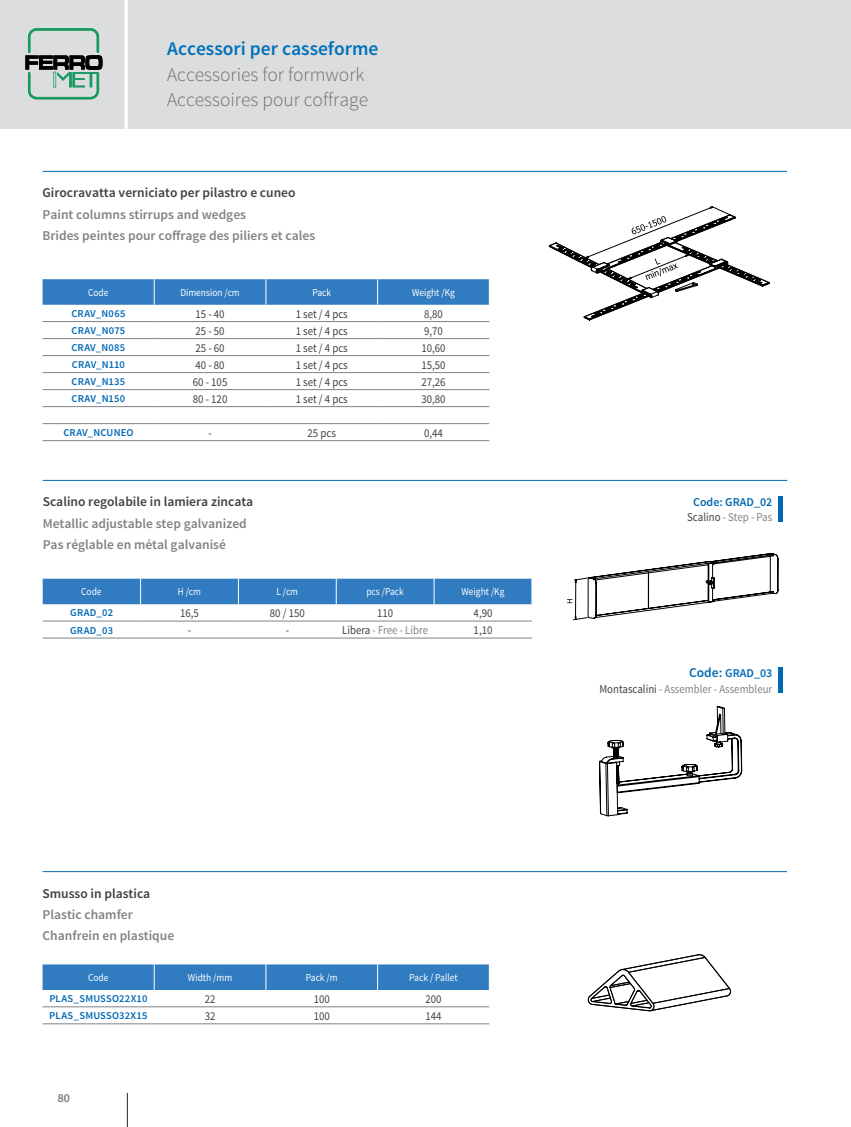
<style>
.page{position:relative;width:851px;height:1127px;background:#fff}
.page>*{position:absolute;margin:0;border:0;box-sizing:border-box;transform-origin:0 0}
.t1{font:300 19.5px/25.5px "Source Sans Pro";color:#6d6e71}
.t2{font:600 19.5px "Source Sans Pro";color:#0071ba}
.t3{font:600 13.5px/21.3px "Source Sans Pro";color:#808285}
.t4{font:600 13.5px "Source Sans Pro";color:#414042}
.t5{font:12px "Source Sans Pro";color:#414042;scale:.9 1}
.t6{font:12px/15.1px "Source Sans Pro";color:#808285;text-align:right;scale:.9 1}
.t7{font:600 12px/15.1px "Source Sans Pro";color:#0069b5;text-align:center}
.t8{font:12px "Source Sans Pro";color:#808285}
.t9{font:600 10.5px "Source Sans Pro";letter-spacing:.02em;color:#0069b5}
.t10{font:10.5px "Source Sans Pro";color:#fff;scale:.9 1}
.s1{color:#414042}
.s2{font-weight:400;color:#414042}
.s3{font-weight:400;color:#808285}
.s4{font-weight:600;font-size:13.5px;color:#0069b5}
.s5{font-weight:600;color:#0069b5}
</style>
<div class="page">
<div style="left:0;top:0;width:850px;height:128px;background:#dcddde"></div>
<hr style="left:127px;top:1093px;width:1px;height:34px;background:#414042">
<hr style="left:125px;top:0;width:3px;height:147px;background:#fff">
<svg style="left:25px;top:28px;width:77px;height:72px"></svg>
<hr style="left:43px;top:480px;width:744px;height:1px;background:#0069b5">
<svg style="left:567px;top:553px;width:211px;height:68px"></svg>
<svg style="left:599px;top:706px;width:144px;height:110px"></svg>
<hr style="left:434px;top:621px;width:98px;height:1px;background:#808285">
<hr style="left:434px;top:638px;width:98px;height:1px;background:#808285">
<hr style="left:43px;top:638px;width:97px;height:1px;background:#808285">
<div style="left:43px;top:579px;width:489px;height:25px;background:#317bc0"></div>
<hr style="left:140px;top:621px;width:98px;height:1px;background:#808285">
<hr style="left:238px;top:621px;width:98px;height:1px;background:#808285">
<hr style="left:336px;top:621px;width:98px;height:1px;background:#808285">
<hr style="left:140px;top:638px;width:98px;height:1px;background:#808285">
<hr style="left:238px;top:638px;width:98px;height:1px;background:#808285">
<hr style="left:336px;top:638px;width:98px;height:1px;background:#808285">
<hr style="left:43px;top:621px;width:97px;height:1px;background:#808285">
<hr style="left:778px;top:496px;width:4px;height:26px;background:#0069b5">
<hr style="left:778px;top:667px;width:4px;height:26px;background:#0069b5">
<hr style="left:43px;top:171px;width:743px;height:1px;background:#0069b5">
<svg style="left:548px;top:206px;width:222px;height:115px"></svg>
<hr style="left:377px;top:321px;width:112px;height:1px;background:#808285">
<hr style="left:377px;top:338px;width:112px;height:1px;background:#808285">
<hr style="left:377px;top:355px;width:112px;height:1px;background:#808285">
<hr style="left:377px;top:372px;width:112px;height:1px;background:#808285">
<hr style="left:377px;top:389px;width:112px;height:1px;background:#808285">
<hr style="left:377px;top:406px;width:112px;height:1px;background:#808285">
<hr style="left:377px;top:423px;width:112px;height:1px;background:#808285">
<hr style="left:377px;top:440px;width:112px;height:1px;background:#808285">
<hr style="left:43px;top:321px;width:111px;height:1px;background:#808285">
<hr style="left:43px;top:338px;width:111px;height:1px;background:#808285">
<hr style="left:43px;top:355px;width:111px;height:1px;background:#808285">
<hr style="left:43px;top:372px;width:111px;height:1px;background:#808285">
<hr style="left:43px;top:389px;width:111px;height:1px;background:#808285">
<hr style="left:43px;top:406px;width:111px;height:1px;background:#808285">
<hr style="left:43px;top:423px;width:111px;height:1px;background:#808285">
<hr style="left:43px;top:440px;width:111px;height:1px;background:#808285">
<svg style="left:43px;top:279px;width:447px;height:26px;background:#367ec1"></svg>
<hr style="left:154px;top:321px;width:112px;height:1px;background:#808285">
<hr style="left:266px;top:321px;width:111px;height:1px;background:#808285">
<hr style="left:154px;top:338px;width:112px;height:1px;background:#808285">
<hr style="left:266px;top:338px;width:111px;height:1px;background:#808285">
<hr style="left:154px;top:355px;width:112px;height:1px;background:#808285">
<hr style="left:266px;top:355px;width:111px;height:1px;background:#808285">
<hr style="left:154px;top:372px;width:112px;height:1px;background:#808285">
<hr style="left:266px;top:372px;width:111px;height:1px;background:#808285">
<hr style="left:154px;top:389px;width:112px;height:1px;background:#808285">
<hr style="left:266px;top:389px;width:111px;height:1px;background:#808285">
<hr style="left:154px;top:406px;width:112px;height:1px;background:#808285">
<hr style="left:266px;top:406px;width:111px;height:1px;background:#808285">
<hr style="left:154px;top:423px;width:112px;height:1px;background:#808285">
<hr style="left:266px;top:423px;width:111px;height:1px;background:#808285">
<hr style="left:154px;top:440px;width:112px;height:1px;background:#808285">
<hr style="left:266px;top:440px;width:111px;height:1px;background:#808285">
<hr style="left:43px;top:871px;width:743px;height:1px;background:#0069b5">
<svg style="left:587px;top:954px;width:144px;height:57px"></svg>
<hr style="left:377px;top:1006px;width:112px;height:1px;background:#808285">
<hr style="left:377px;top:1023px;width:112px;height:1px;background:#808285">
<hr style="left:43px;top:1006px;width:111px;height:1px;background:#808285">
<hr style="left:43px;top:1023px;width:111px;height:1px;background:#808285">
<div style="left:43px;top:964px;width:447px;height:26px;background:#317bc0"></div>
<hr style="left:154px;top:1006px;width:112px;height:1px;background:#808285">
<hr style="left:266px;top:1006px;width:111px;height:1px;background:#808285">
<hr style="left:154px;top:1023px;width:112px;height:1px;background:#808285">
<hr style="left:266px;top:1023px;width:111px;height:1px;background:#808285">
<h1 class="t2" style="left:167px;top:37px;width:213px">Accessori per casseforme</h1>
<h1 class="t1" style="left:167px;top:62px;width:202px">Accessories for formwork<br>Accessoires pour coffrage</h1>
<p class="t4" style="left:43px;top:184px;width:254px">Girocravatta verniciato per pilastro e cuneo</p>
<p class="t3" style="left:43px;top:204px;width:274px">Paint columns stirrups and wedges<br>Brides peintes pour coffrage des piliers et cales</p>
<p class="t10" style="left:88px;top:286px;width:24px">Code</p>
<p class="t10" style="left:180px;top:286px;width:68px">Dimension /cm</p>
<p class="t10" style="left:312px;top:286px;width:22px">Pack</p>
<p class="t10" style="left:412px;top:286px;width:49px">Weight /Kg</p>
<p class="t9" style="left:71px;top:307px;width:55px">CRAV_N065</p>
<p class="t5" style="left:195px;top:306px;width:34px">15 - 40</p>
<p class="t5" style="left:296px;top:306px;width:59px">1 set / 4 pcs</p>
<p class="t5" style="left:424px;top:306px;width:22px">8,80</p>
<p class="t9" style="left:72px;top:324px;width:55px">CRAV_N075</p>
<p class="t5" style="left:195px;top:323px;width:34px">25 - 50</p>
<p class="t5" style="left:296px;top:323px;width:59px">1 set / 4 pcs</p>
<p class="t5" style="left:424px;top:323px;width:22px">9,70</p>
<p class="t9" style="left:71px;top:341px;width:55px">CRAV_N085</p>
<p class="t5" style="left:195px;top:340px;width:34px">25 - 60</p>
<p class="t5" style="left:296px;top:340px;width:59px">1 set / 4 pcs</p>
<p class="t5" style="left:421px;top:340px;width:28px">10,60</p>
<p class="t9" style="left:72px;top:358px;width:55px">CRAV_N110</p>
<p class="t5" style="left:195px;top:357px;width:34px">40 - 80</p>
<p class="t5" style="left:296px;top:357px;width:59px">1 set / 4 pcs</p>
<p class="t5" style="left:421px;top:357px;width:28px">15,50</p>
<p class="t9" style="left:72px;top:375px;width:55px">CRAV_N135</p>
<p class="t5" style="left:193px;top:374px;width:40px">60 - 105</p>
<p class="t5" style="left:296px;top:374px;width:59px">1 set / 4 pcs</p>
<p class="t5" style="left:421px;top:374px;width:28px">27,26</p>
<p class="t9" style="left:72px;top:392px;width:55px">CRAV_N150</p>
<p class="t5" style="left:193px;top:391px;width:40px">80 - 120</p>
<p class="t5" style="left:296px;top:391px;width:59px">1 set / 4 pcs</p>
<p class="t5" style="left:421px;top:391px;width:28px">30,80</p>
<p class="t9" style="left:63px;top:426px;width:72px">CRAV_NCUNEO</p>
<p class="t5" style="left:208px;top:425px;width:5px">-</p>
<p class="t5" style="left:307px;top:425px;width:33px">25 pcs</p>
<p class="t5" style="left:424px;top:425px;width:22px">0,44</p>
<p class="t4" style="left:43px;top:493px;width:212px">Scalino regolabile in lamiera zincata</p>
<p class="t3" style="left:43px;top:513px;width:205px">Metallic adjustable step galvanized<br>Pas réglable en métal galvanisé</p>
<p class="t10" style="left:81px;top:585px;width:24px">Code</p>
<p class="t10" style="left:178px;top:585px;width:27px">H /cm</p>
<p class="t10" style="left:276px;top:585px;width:26px">L /cm</p>
<p class="t10" style="left:366px;top:585px;width:43px">pcs /Pack</p>
<p class="t10" style="left:461px;top:585px;width:49px">Weight /Kg</p>
<p class="t9" style="left:70px;top:606px;width:44px">GRAD_02</p>
<p class="t5" style="left:180px;top:606px;width:22px">16,5</p>
<p class="t5" style="left:270px;top:606px;width:40px">80 / 150</p>
<p class="t5" style="left:377px;top:606px;width:19px">110</p>
<p class="t5" style="left:473px;top:606px;width:22px">4,90</p>
<p class="t9" style="left:70px;top:623px;width:44px">GRAD_03</p>
<p class="t5" style="left:188px;top:623px;width:5px">-</p>
<p class="t5" style="left:285px;top:623px;width:5px">-</p>
<p class="t6" style="left:342px;top:623px;width:97px"><span class="s1">Libera</span> - Free - Libre</p>
<p class="t5" style="left:473px;top:623px;width:22px">1,10</p>
<p class="t4" style="left:43px;top:884px;width:109px">Smusso in plastica</p>
<p class="t3" style="left:43px;top:904px;width:133px">Plastic chamfer<br>Chanfrein en plastique</p>
<p class="t10" style="left:88px;top:971px;width:24px">Code</p>
<p class="t10" style="left:188px;top:971px;width:51px">Width /mm</p>
<p class="t10" style="left:306px;top:971px;width:37px">Pack /m</p>
<p class="t10" style="left:409px;top:971px;width:55px">Pack / Pallet</p>
<p class="t9" style="left:49px;top:992px;width:100px">PLAS_SMUSSO22X10</p>
<p class="t5" style="left:205px;top:991px;width:13px">22</p>
<p class="t5" style="left:314px;top:991px;width:19px">100</p>
<p class="t5" style="left:425px;top:991px;width:19px">200</p>
<p class="t9" style="left:49px;top:1009px;width:100px">PLAS_SMUSSO32X15</p>
<p class="t5" style="left:205px;top:1008px;width:13px">32</p>
<p class="t5" style="left:314px;top:1008px;width:19px">100</p>
<p class="t5" style="left:425px;top:1008px;width:19px">144</p>
<p class="t8" style="left:58px;top:1090px;width:13px">80</p>
<p class="t7" style="left:687px;top:495px;width:87px">Code: GRAD_02<br><span class="s2">Scalino</span> <span class="s3">- Step - Pas</span></p>
<p class="t6" style="left:599px;top:666px;width:193px"><span class="s4">Code:</span> <span class="s5">GRAD_03<br></span><span class="s1">Montascalini</span> - Assembler - Assembleur</p>
</div>
